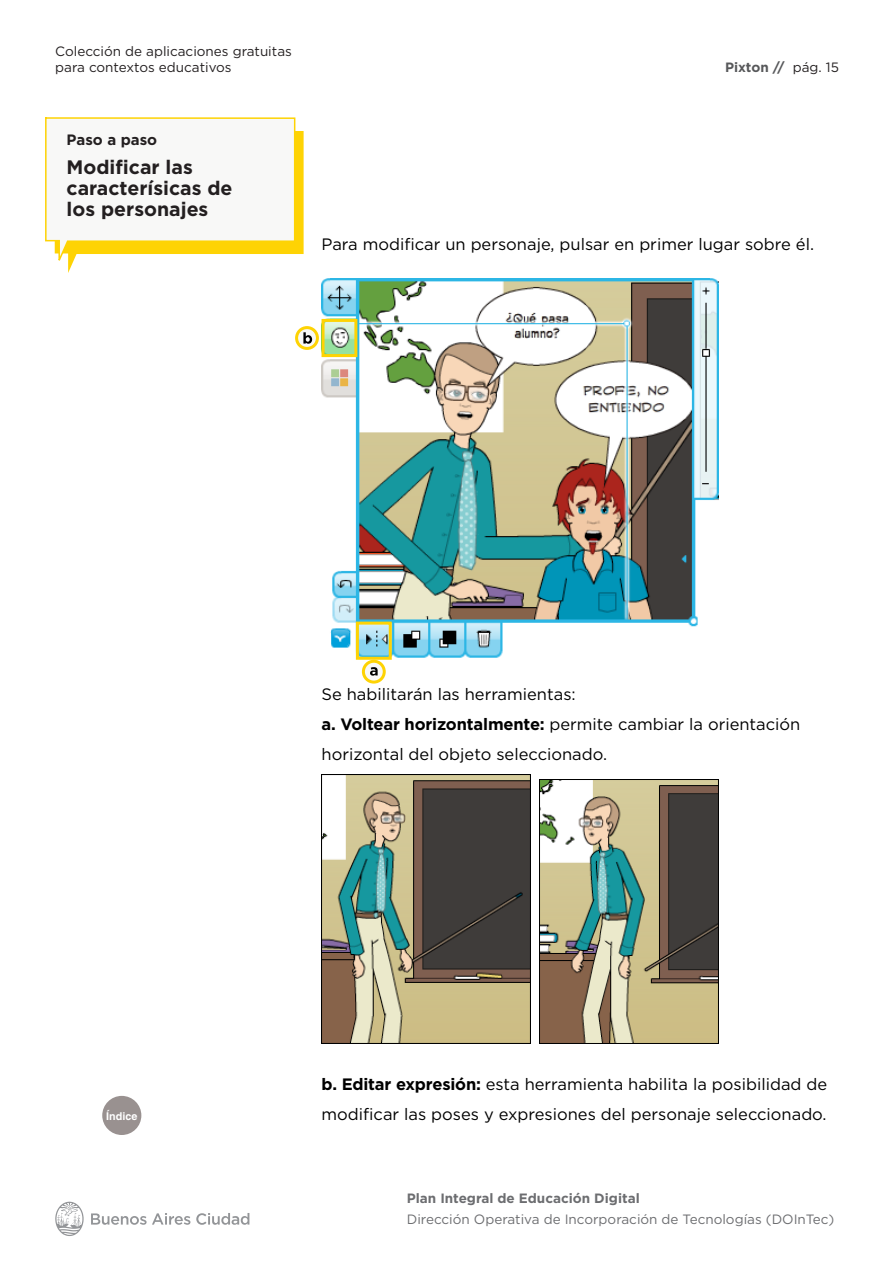
<style>
.page{position:relative;width:893px;height:1263px;background:#fff}
.page>*{position:absolute;margin:0;border:0;box-sizing:border-box;transform-origin:0 0}
.t1{font:700 19.5px/21px "Gotham";color:#231f20}
.texto_corrido{font:16.5px/30px "Gotham";color:#000}
.t2{font:700 15px "Gotham";color:#231f20}
.t3{font:13.5px/16.2px "Gotham";color:#231f20}
.t4{font:13.5px "Gotham";color:#6c6d70}
.t5{font:700 13.5px "Gotham";color:#6c6d70}
.t6{font:700 13.5px "Gotham";color:#57585a}
.t7{font:700 10.8px "Helvetica LT Std";color:#fff}
.s1{font-weight:400;color:#231f20}
.s2{font-weight:700}
</style>
<div class="page">
<svg style="left:91px;top:1213px;width:99px;height:12px"></svg>
<svg style="left:196px;top:1213px;width:53px;height:12px"></svg>
<svg style="left:55px;top:1202px;width:29px;height:34px"></svg>
<div style="left:102px;top:1096px;width:39px;height:39px;background:#999190;border-radius:50%"></div>
<img style="left:322px;top:278px;width:397px;height:382px">
<svg style="left:45px;top:117px;width:259px;height:156px"></svg>
<div style="left:322px;top:319px;width:35px;height:38px;border:3px solid #fed304"></div>
<div style="left:356px;top:622px;width:36px;height:38px;border:3px solid #fed304"></div>
<img style="left:322px;top:775px;width:208px;height:268px">
<img style="left:540px;top:779px;width:179px;height:264px">
<svg style="left:363px;top:661px;width:21px;height:21px"></svg>
<div style="left:362px;top:660px;width:24px;height:24px;border:3px solid #fed304;border-radius:50%"></div>
<svg style="left:370px;top:667px;width:8px;height:9px"></svg>
<svg style="left:297px;top:328px;width:20px;height:20px"></svg>
<div style="left:295px;top:326px;width:24px;height:24px;border:3px solid #fed304;border-radius:50%"></div>
<svg style="left:303px;top:332px;width:9px;height:12px"></svg>
<p class="t3" style="left:55px;top:43px;width:238px">Colección de aplicaciones gratuitas para contextos educativos</p>
<p class="t2" style="left:67px;top:130px;width:92px">Paso a paso</p>
<p class="t1" style="left:67px;top:157px;width:128px">Modificar las</p>
<p class="t1" style="left:67px;top:178px;width:167px">caracterísicas de los personajes</p>
<p class="t6" style="left:725px;top:58px;width:115px">Pixton // <span class="s1">pág. 15</span></p>
<p class="texto_corrido" style="left:322px;top:229px;width:494px">Para modificar un personaje, pulsar en primer lugar sobre él.</p>
<p class="t7" style="left:106px;top:1110px;width:33px">Índice</p>
<p class="texto_corrido" style="left:322px;top:679px;width:256px">Se habilitarán las herramientas:</p>
<p class="texto_corrido" style="left:322px;top:709px;width:480px"><span class="s2">a. Voltear horizontalmente:</span> permite cambiar la orientación horizontal del objeto seleccionado.</p>
<p class="texto_corrido" style="left:322px;top:1069px;width:507px"><span class="s2">b. Editar expresión:</span> esta herramienta habilita la posibilidad de modificar las poses y expresiones del personaje seleccionado.</p>
<p class="t5" style="left:407px;top:1189px;width:234px">Plan Integral de Educación Digital</p>
<p class="t4" style="left:407px;top:1210px;width:429px">Dirección Operativa de Incorporación de Tecnologías (DOInTec)</p>
</div>
